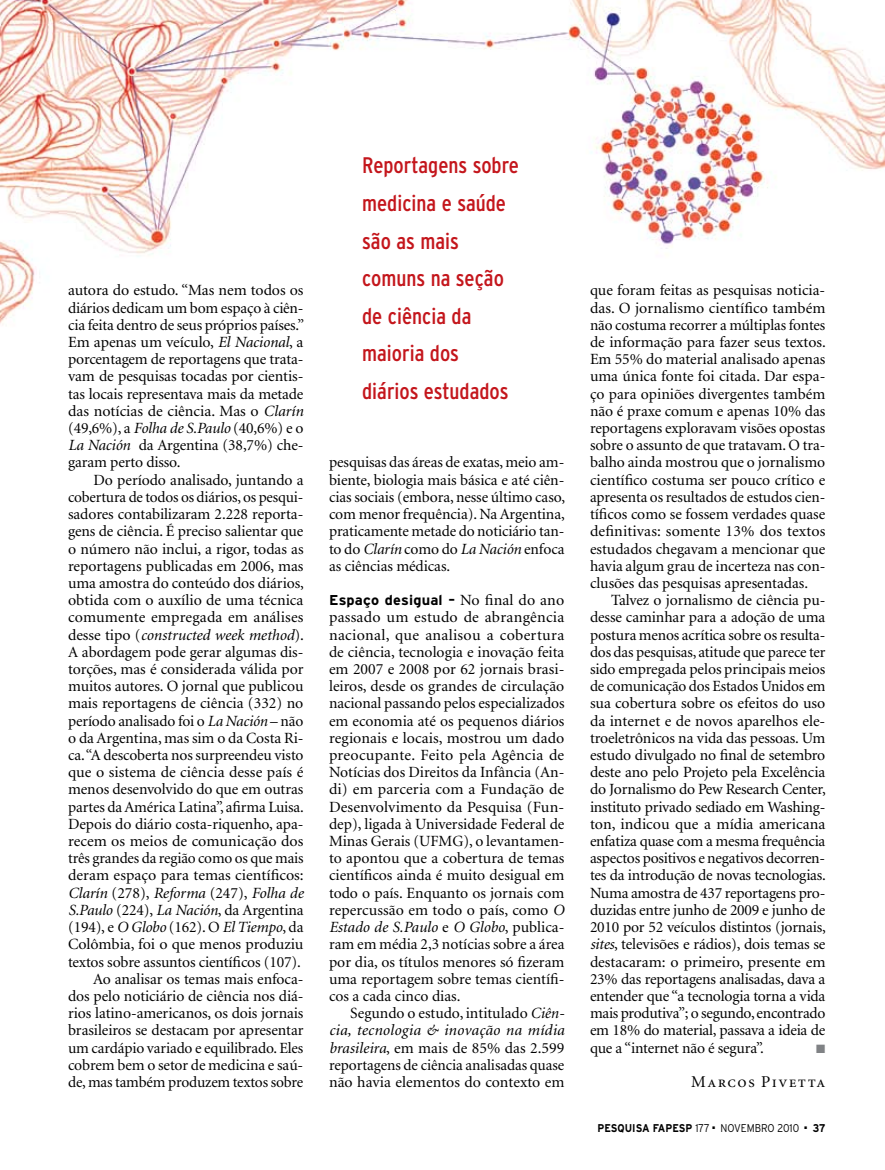
<style>
.page{position:relative;width:885px;height:1170px;background:#fff}
.page>*{position:absolute;margin:0;border:0;box-sizing:border-box;transform-origin:0 0}
.t1{font:condensed 22.5px/37.5px "Interstate";color:#c4161c}
.t2{font:16.5px "Minion Regular SC";letter-spacing:.085em;color:#000}
.t3{font:15.6px/17.2px "Minion";letter-spacing:-.005em;color:#000;text-align:justify}
.t4{font:700 14.25px "Interstate";letter-spacing:.01em;color:#000}
.t5{font:12px "Zapf Dingbats";color:#808285}
.t6{font:300 11.25px "Interstate";color:#000;scale:.9 1}
.t7{font:700 11.25px "Interstate";color:#000;scale:.9 1}
.s1{font-style:italic}
.s2{font-family:"Minion";font-weight:400;font-size:15.6px}
.s3{font-weight:700}
</style>
<div class="page">
<img style="left:0;top:0;width:884px;height:325px">
<p class="t3" style="left:68px;top:282px;width:237px">autora do estudo. “Mas nem todos os diários dedicam um bom espaço à ciên&shy;cia feita dentro de seus próprios países.” Em apenas um veículo, <span class="s1">El Nacional</span>, a porcentagem de reportagens que trata&shy;vam de pesquisas tocadas por cientis&shy;tas locais representava mais da metade das notícias de ciência. Mas o <span class="s1">Clarín </span>(49,6%), a <span class="s1">Folha de S.Paulo</span> (40,6%) e o <span class="s1">La Nación</span> da Argentina (38,7%) che&shy;garam perto disso.</p>
<p class="t3" style="left:68px;top:471px;width:237px;text-align:right">Do período analisado, juntando a cobertura de todos os diários, os pesqui&shy;sadores contabilizaram 2.228 reporta&shy;gens de ciência. É preciso salientar que o número não inclui, a rigor, todas as reportagens publicadas em 2006, mas uma amostra do conteúdo dos diários, obtida com o auxílio de uma técnica comumente empregada em análises desse tipo (<span class="s1">constructed week method</span>).<br>A abordagem pode gerar algumas dis&shy;torções, mas é considerada válida por muitos autores. O jornal que publicou mais reportagens de ciência (332) no período analisado foi o <span class="s1">La Nación</span> – não o da Argentina, mas sim o da Costa Ri&shy;ca. “A descoberta nos surpreendeu visto que o sistema de ciência desse país é menos desenvolvido do que em outras partes da América Latina”, afirma Luisa.<br>Depois do diário costa-riquenho, apa&shy;recem os meios de comunicação dos três grandes da região como os que mais deram espaço para temas científicos:<br><span class="s1">Clarín</span> (278), <span class="s1">Reforma</span> (247), <span class="s1">Folha de S.Paulo</span> (224), <span class="s1">La Nación</span>, da Argentina (194), e <span class="s1">O Globo</span> (162). O <span class="s1">El Tiempo</span>, da Colômbia, foi o que menos produziu textos sobre assuntos científicos (107).<br>Ao analisar os temas mais enfoca-<br>dos pelo noticiário de ciência nos diá&shy;rios latino-americanos, os dois jornais brasileiros se destacam por apresentar um cardápio variado e equilibrado. Eles cobrem bem o setor de medicina e saú&shy;de, mas também produzem textos sobre</p>
<h1 class="t1" style="left:362px;top:147px;width:158px">Reportagens sobre medicina e saúde são as mais comuns na seção de ciência da maioria dos diários estudados</h1>
<p class="t3" style="left:329px;top:454px;width:237px">pesquisas das áreas de exatas, meio am&shy;biente, biologia mais básica e até ciên&shy;cias sociais (embora, nesse último caso, com menor frequência). Na Argentina, praticamente metade do noticiário tan&shy;to do <span class="s1">Clarín</span> como do <span class="s1">La Nación</span> enfoca as ciências médicas.</p>
<p class="t4" style="left:329px;top:592px;width:237px">Espaço desigual – <span class="s2">No final do ano</span></p>
<p class="t3" style="left:329px;top:609px;width:237px">passado um estudo de abrangência nacional, que analisou a cobertura de ciência, tecnologia e inovação feita em 2007 e 2008 por 62 jornais brasi&shy;leiros, desde os grandes de circulação nacional passando pelos especializados em economia até os pequenos diários regionais e locais, mostrou um dado preocupante. Feito pela Agência de Notícias dos Direitos da Infância (An&shy;di) em parceria com a Fundação de Desenvolvimento da Pesquisa (Fun&shy;dep), ligada à Universidade Federal de Minas Gerais (UFMG), o levantamen&shy;to apontou que a cobertura de temas científicos ainda é muito desigual em todo o país. Enquanto os jornais com repercussão em todo o país, como <span class="s1">O Estado de S.Paulo</span> e <span class="s1">O Globo</span>, publica&shy;ram em média 2,3 notícias sobre a área por dia, os títulos menores só fizeram uma reportagem sobre temas científi&shy;cos a cada cinco dias.</p>
<p class="t3" style="left:329px;top:1005px;width:237px;text-indent:21px">Segundo o estudo, intitulado <span class="s1">Ciên&shy;cia, tecnologia &amp; inovação na mídia brasileira</span>, em mais de 85% das 2.599 reportagens de ciência analisadas quase não havia elementos do contexto em</p>
<p class="t3" style="left:590px;top:282px;width:237px">que foram feitas as pesquisas noticia&shy;das. O jornalismo científico também não costuma recorrer a múltiplas fontes de informação para fazer seus textos.<br>Em 55% do material analisado apenas uma única fonte foi citada. Dar espa&shy;ço para opiniões divergentes também não é praxe comum e apenas 10% das reportagens exploravam visões opostas sobre o assunto de que tratavam. O tra&shy;balho ainda mostrou que o jornalismo científico costuma ser pouco crítico e apresenta os resultados de estudos cien&shy;tíficos como se fossem verdades quase definitivas: somente 13% dos textos estudados chegavam a mencionar que havia algum grau de incerteza nas con&shy;clusões das pesquisas apresentadas.</p>
<p class="t3" style="left:590px;top:592px;width:237px;text-indent:21px">Talvez o jornalismo de ciência pu&shy;desse caminhar para a adoção de uma postura menos acrítica sobre os resulta&shy;dos das pesquisas, atitude que parece ter sido empregada pelos principais meios de comunicação dos Estados Unidos em sua cobertura sobre os efeitos do uso da internet e de novos aparelhos ele&shy;troeletrônicos na vida das pessoas. Um estudo divulgado no final de setembro deste ano pelo Projeto pela Excelência do Jornalismo do Pew Research Center, instituto privado sediado em Washing&shy;ton, indicou que a mídia americana enfatiza quase com a mesma frequência aspectos positivos e negativos decorren&shy;tes da introdução de novas tecnologias.<br>Numa amostra de 437 reportagens pro&shy;duzidas entre junho de 2009 e junho de 2010 por 52 veículos distintos (jornais, <span class="s1">sites</span>, televisões e rádios), dois temas se destacaram: o primeiro, presente em 23% das reportagens analisadas, dava a entender que “a tecnologia torna a vida mais produtiva”; o segundo, encontrado em 18% do material, passava a ideia de que a “internet não é segura”.</p>
<p class="t5" style="left:816px;top:1042px;width:11px">■</p>
<p class="t2" style="left:691px;top:1073px;width:136px">Marcos Pivetta</p>
<p class="t6" style="left:597px;top:1121px;width:225px"><span class="s3">PESQUISA FAPESP</span> 177 ■ NOVEMBRO 2010</p>
<p class="t7" style="left:804px;top:1121px;width:25px">■ 37</p>
</div>
